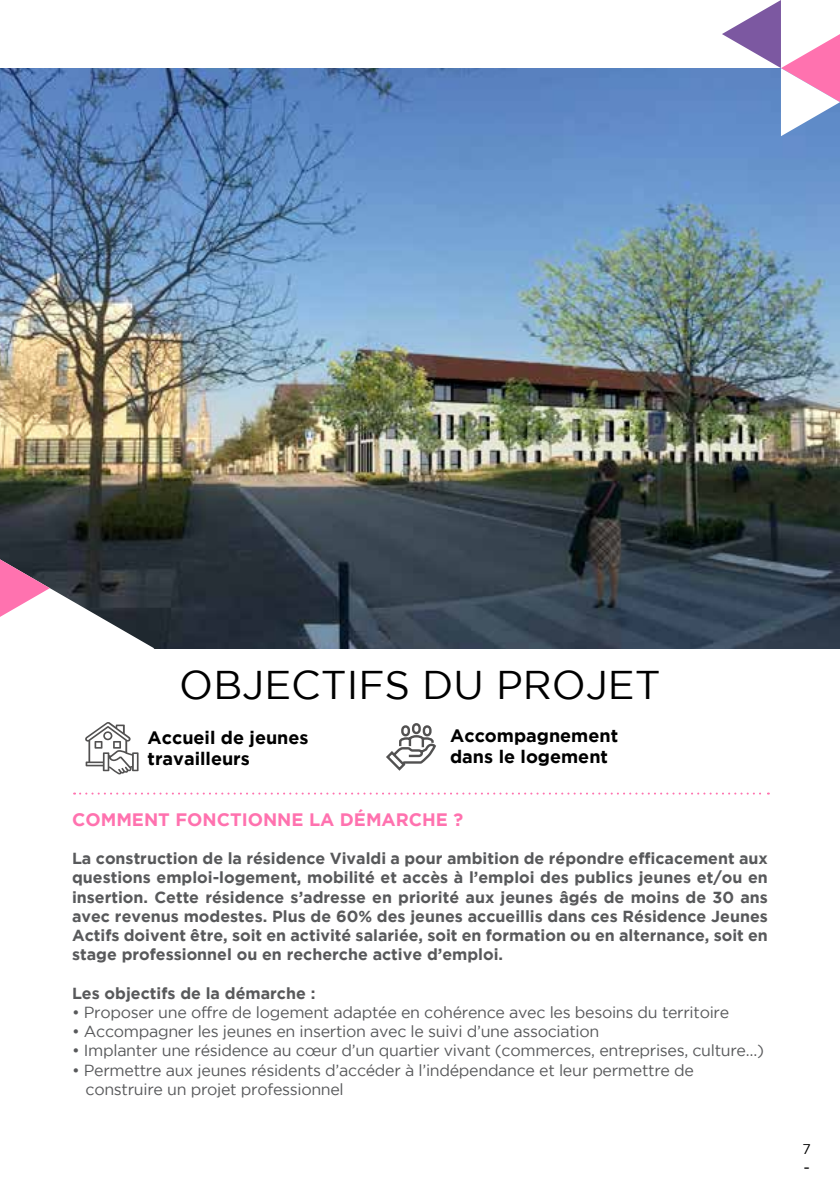
<style>
.page{position:relative;width:840px;height:1191px;background:#fff}
.page>*{position:absolute;margin:0;border:0;box-sizing:border-box;transform-origin:0 0}
.t1{font:40px "Gotham";color:#000}
.t2{font:700 18px/21.6px "Gotham";color:#000}
.t3{font:700 18px "Gotham";color:#ff72af}
.t4{font:700 16px/19.2px "Gotham";color:#58595b;text-align:justify}
.t5{font:16px/19.2px "Gotham";letter-spacing:-.02em;color:#58595b}
.t6{font:16px "Gotham";color:#000}
.t7{font:14px "Gotham";color:#000}
</style>
<div class="page">
<img style="left:0;top:68px;width:839px;height:580px">
<svg style="left:721px;top:0;width:118px;height:136px"></svg>
<svg style="left:0;top:559px;width:154px;height:215px"></svg>
<svg style="left:386px;top:723px;width:50px;height:48px"></svg>
<svg style="left:74px;top:792px;width:694px;height:2px"></svg>
<h1 class="t1" style="left:179px;top:663px;width:482px">OBJECTIFS DU PROJET</h1>
<p class="t2" style="left:147px;top:726px;width:162px">Accueil de jeunes travailleurs</p>
<p class="t2" style="left:450px;top:724px;width:169px">Accompagnement dans le logement</p>
<p class="t3" style="left:72px;top:809px;width:392px">COMMENT FONCTIONNE LA DÉMARCHE ?</p>
<p class="t4" style="left:72px;top:848px;width:697px">La construction de la résidence Vivaldi a pour ambition de répondre efficacement aux questions emploi-logement, mobilité et accès à l’emploi des publics jeunes et/ou en insertion. Cette résidence s’adresse en priorité aux jeunes âgés de moins de 30 ans avec revenus modestes. Plus de 60% des jeunes accueillis dans ces Résidence Jeunes Actifs doivent être, soit en activité salariée, soit en formation ou en alternance, soit en stage professionnel ou en recherche active d’emploi.</p>
<p class="t4" style="left:72px;top:983px;width:245px">Les objectifs de la démarche :</p>
<p class="t5" style="left:72px;top:1002px;width:658px">• Proposer une offre de logement adaptée en cohérence avec les besoins du territoire</p>
<p class="t5" style="left:72px;top:1021px;width:528px">• Accompagner les jeunes en insertion avec le suivi d’une association</p>
<p class="t5" style="left:72px;top:1040px;width:693px">• Implanter une résidence au cœur d’un quartier vivant (commerces, entreprises, culture…)</p>
<p class="t5" style="left:85px;top:1060px;width:609px;text-indent:-13px">• Permettre aux jeunes résidents d’accéder à l’indépendance et leur permettre de construire un projet professionnel</p>
<p class="t7" style="left:802px;top:1140px;width:10px">7</p>
<p class="t6" style="left:802px;top:1158px;width:8px">-</p>
</div>
